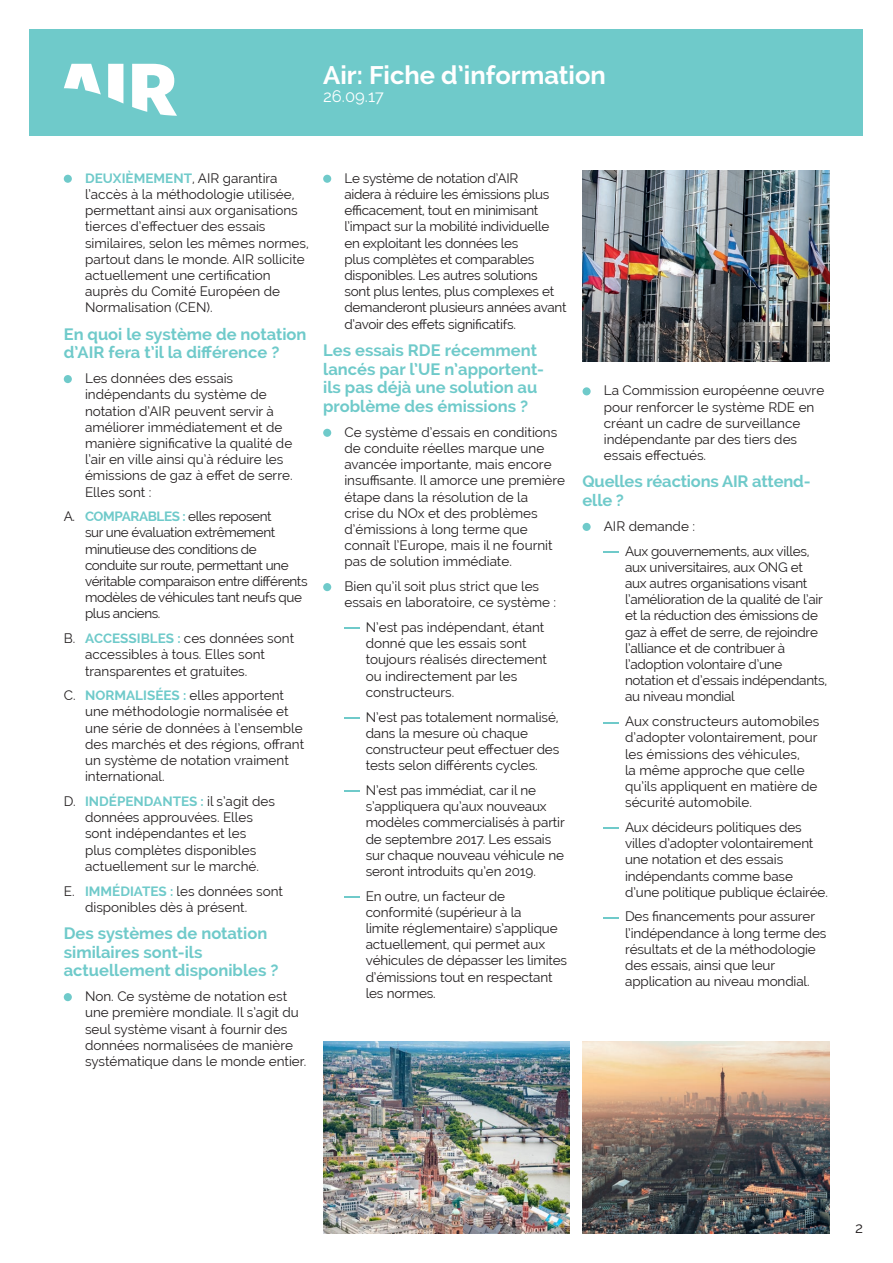
<style>
.page{position:relative;width:893px;height:1263px;background:#fff}
.page>*{position:absolute;margin:0;border:0;box-sizing:border-box;transform-origin:0 0}
.t1{font:700 25.5px "Raleway";color:#fff}
.Teal_Header{font:700 16.5px/18.8px "Raleway";color:#6fcaca}
.t2{font:16.5px "Raleway";color:#fff}
.t3{font:15px "Raleway";color:#231f20}
.Bullet_1{font:13.5px/16.2px "Raleway";color:#231f20}
.Bullet_2{font:13.5px/16.2px "Raleway";letter-spacing:-.01em;color:#231f20}
.Bullet_1-2{font:13.5px/16.2px "Raleway";letter-spacing:-.02em;color:#231f20}
.Bullet_1-3{font:13.5px/16.2px "Raleway";letter-spacing:-.03em;color:#231f20}
.s1{font-weight:700;color:#6fcaca}
</style>
<div class="page">
<div style="left:30px;top:30px;width:833px;height:106px;background:#6fcaca"></div>
<div style="left:64px;top:175px;width:8px;height:8px;background:#6fcaca;border-radius:50%"></div>
<div style="left:64px;top:375px;width:8px;height:8px;background:#6fcaca;border-radius:50%"></div>
<div style="left:64px;top:993px;width:8px;height:8px;background:#6fcaca;border-radius:50%"></div>
<div style="left:323px;top:175px;width:8px;height:8px;background:#6fcaca;border-radius:50%"></div>
<div style="left:323px;top:429px;width:8px;height:8px;background:#6fcaca;border-radius:50%"></div>
<div style="left:323px;top:583px;width:8px;height:8px;background:#6fcaca;border-radius:50%"></div>
<svg style="left:344px;top:628px;width:16px;height:1px"></svg>
<svg style="left:344px;top:717px;width:16px;height:1px"></svg>
<svg style="left:344px;top:791px;width:16px;height:1px"></svg>
<svg style="left:344px;top:896px;width:16px;height:1px"></svg>
<div style="left:583px;top:387px;width:8px;height:8px;background:#6fcaca;border-radius:50%"></div>
<div style="left:583px;top:523px;width:8px;height:8px;background:#6fcaca;border-radius:50%"></div>
<svg style="left:604px;top:551px;width:15px;height:2px"></svg>
<svg style="left:604px;top:722px;width:15px;height:1px"></svg>
<svg style="left:604px;top:828px;width:15px;height:1px"></svg>
<svg style="left:604px;top:917px;width:15px;height:1px"></svg>
<svg style="left:64px;top:64px;width:113px;height:52px"></svg>
<img style="left:583px;top:1042px;width:246px;height:191px">
<img style="left:323px;top:1042px;width:247px;height:191px">
<img style="left:583px;top:170px;width:246px;height:191px">
<p class="t1" style="left:323px;top:61px;width:284px">Air: Fiche d’information</p>
<p class="t2" style="left:323px;top:87px;width:62px">26.09.17</p>
<p class="Bullet_1" style="left:85px;top:170px;width:225px"><span class="s1">DEUXIÈMEMENT</span>, AIR garantira l’accès à la méthodologie utilisée, permettant ainsi aux organisations tierces d’effectuer des essais similaires, selon les mêmes normes, partout dans le monde. AIR sollicite actuellement une certification auprès du Comité Européen de<br>Normalisation (CEN).</p>
<p class="Teal_Header" style="left:64px;top:325px;width:244px">En quoi le système de notation d’AIR fera t’il la différence ?</p>
<p class="Bullet_1" style="left:85px;top:370px;width:209px">Les données des essais indépendants du système de notation d’AIR peuvent servir à améliorer immédiatement et de manière significative la qualité de l’air en ville ainsi qu’à réduire les émissions de gaz à effet de serre.<br>Elles sont :</p>
<p class="Bullet_1-3" style="left:85px;top:508px;width:224px;text-indent:-21px">A. <span class="s1">COMPARABLES :</span> elles reposent<br>sur une évaluation extrêmement minutieuse des conditions de conduite sur route, permettant une véritable comparaison entre différents modèles de véhicules tant neufs que plus anciens.</p>
<p class="Bullet_1" style="left:85px;top:630px;width:211px;text-indent:-21px">B. <span class="s1">ACCESSIBLES :</span> ces données sont accessibles à tous. Elles sont transparentes et gratuites.</p>
<p class="Bullet_1" style="left:85px;top:687px;width:221px;text-indent:-21px">C. <span class="s1">NORMALISÉES :</span> elles apportent une méthodologie normalisée et une série de données à l’ensemble des marchés et des régions, offrant un système de notation vraiment international.</p>
<p class="Bullet_1" style="left:64px;top:793px;width:213px;text-align:center">D. <span class="s1">INDÉPENDANTES :</span> il s’agit des données approuvées. Elles<br>sont indépendantes et les<br>plus complètes disponibles actuellement sur le marché.</p>
<p class="Bullet_1" style="left:85px;top:883px;width:199px;text-indent:-21px">E. <span class="s1">IMMÉDIATES :</span> les données sont disponibles dès à présent.</p>
<p class="Teal_Header" style="left:64px;top:924px;width:216px">Des systèmes de notation similaires sont-ils actuellement disponibles ?</p>
<p class="Bullet_1" style="left:85px;top:988px;width:223px">Non. Ce système de notation est une première mondiale. Il s’agit du seul système visant à fournir des données normalisées de manière systématique dans le monde entier.</p>
<p class="Bullet_1-2" style="left:344px;top:170px;width:224px">Le système de notation d’AIR<br>aidera à réduire les émissions plus efficacement, tout en minimisant l’impact sur la mobilité individuelle en exploitant les données les<br>plus complètes et comparables disponibles. Les autres solutions sont plus lentes, plus complexes et demanderont plusieurs années avant d’avoir des effets significatifs.</p>
<p class="Teal_Header" style="left:323px;top:341px;width:222px">Les essais RDE récemment lancés par l’UE n’apportent&shy;ils pas déjà une solution au problème des émissions ?</p>
<p class="Bullet_1" style="left:344px;top:424px;width:222px">Ce système d’essais en conditions de conduite réelles marque une avancée importante, mais encore insuffisante. Il amorce une première étape dans la résolution de la<br>crise du NOx et des problèmes d’émissions à long terme que connaît l’Europe, mais il ne fournit pas de solution immédiate.</p>
<p class="Bullet_1" style="left:344px;top:578px;width:213px">Bien qu’il soit plus strict que les essais en laboratoire, ce système :</p>
<p class="Bullet_2" style="left:366px;top:619px;width:183px">N’est pas indépendant, étant donné que les essais sont toujours réalisés directement ou indirectement par les constructeurs.</p>
<p class="Bullet_2" style="left:366px;top:709px;width:195px">N’est pas totalement normalisé, dans la mesure où chaque constructeur peut effectuer des tests selon différents cycles.</p>
<p class="Bullet_2" style="left:366px;top:782px;width:201px">N’est pas immédiat, car il ne s’appliquera qu’aux nouveaux modèles commercialisés à partir de septembre 2017. Les essais sur chaque nouveau véhicule ne seront introduits qu’en 2019.</p>
<p class="Bullet_2" style="left:366px;top:888px;width:203px">En outre, un facteur de conformité (supérieur à la<br>limite réglementaire) s’applique actuellement, qui permet aux véhicules de dépasser les limites d’émissions tout en respectant les normes.</p>
<p class="Bullet_1" style="left:604px;top:382px;width:222px">La Commission européenne œuvre pour renforcer le système RDE en créant un cadre de surveillance indépendante par des tiers des essais effectués.</p>
<p class="Teal_Header" style="left:583px;top:472px;width:230px">Quelles réactions AIR attend&shy;elle ?</p>
<p class="Bullet_1" style="left:604px;top:518px;width:93px">AIR demande :</p>
<p class="Bullet_2" style="left:625px;top:543px;width:204px">Aux gouvernements, aux villes, aux universitaires, aux ONG et aux autres organisations visant l’amélioration de la qualité de l’air et la réduction des émissions de gaz à effet de serre, de rejoindre l’alliance et de contribuer à l’adoption volontaire d’une notation et d’essais indépendants, au niveau mondial</p>
<p class="Bullet_2" style="left:625px;top:713px;width:196px">Aux constructeurs automobiles d’adopter volontairement, pour les émissions des véhicules,<br>la même approche que celle qu’ils appliquent en matière de sécurité automobile.</p>
<p class="Bullet_2" style="left:625px;top:819px;width:204px">Aux décideurs politiques des villes d’adopter volontairement une notation et des essais indépendants comme base d’une politique publique éclairée.</p>
<p class="Bullet_2" style="left:625px;top:908px;width:203px">Des financements pour assurer l’indépendance à long terme des résultats et de la méthodologie des essais, ainsi que leur application au niveau mondial.</p>
<p class="t3" style="left:855px;top:1219px;width:9px">2</p>
</div>
